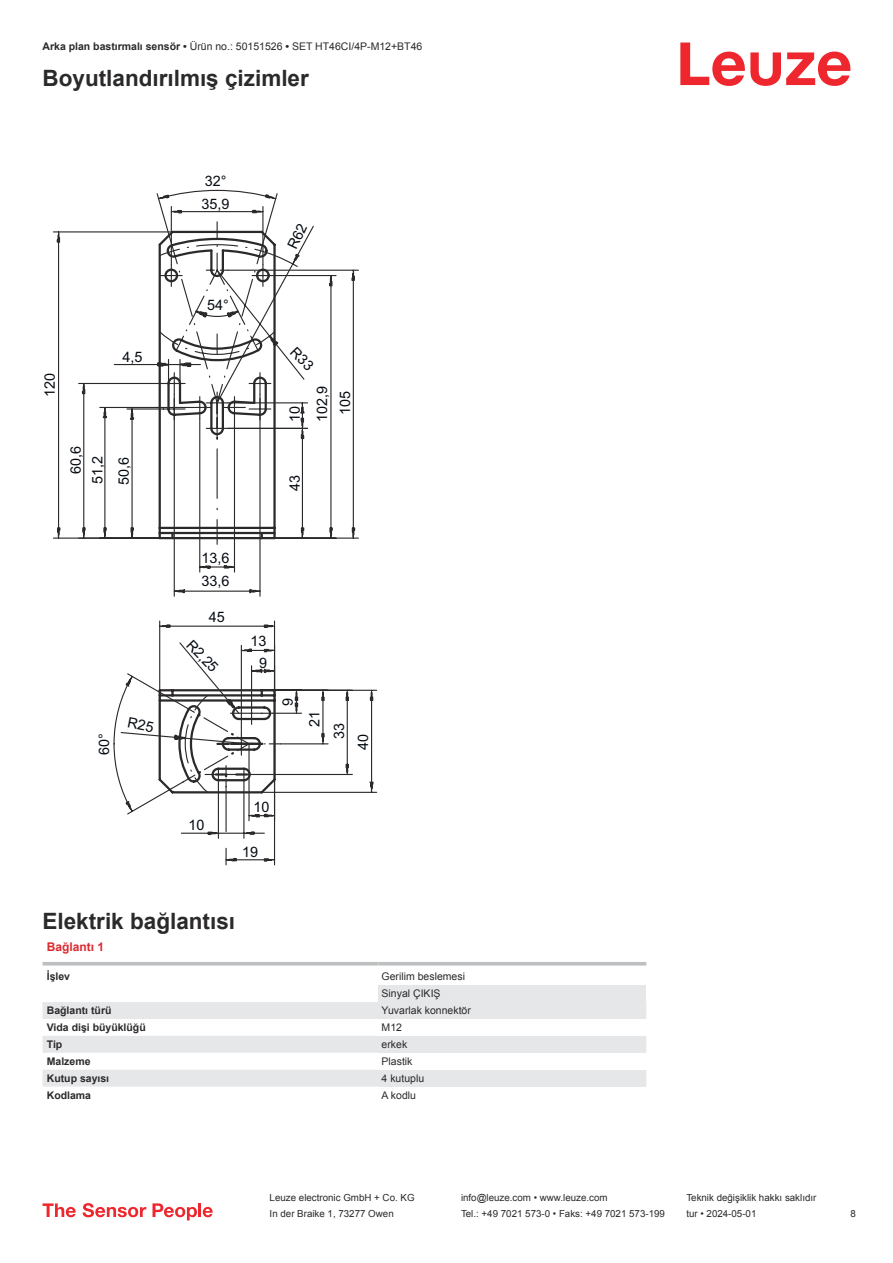
<style>
.page{position:relative;width:893px;height:1263px;background:#fff}
.page>*{position:absolute;margin:0;border:0;box-sizing:border-box;transform-origin:0 0}
.t1{font:700 22.5px "Arial";color:#2b292a}
.t2{font:14.4px/27.6px "Arial";color:#050b12}
.t3{font:700 12px "Arial";color:#db2a30}
.t4{font:10.5px/17px "Arial";color:#2b292a}
.t5{font:700 10.5px "Arial";color:#2b292a}
.t6{font:9.75px "Arial";color:#2b292a}
.s1{font-weight:700}
</style>
<div class="page">
<svg style="left:680px;top:43px;width:170px;height:43px"></svg>
<svg style="left:43px;top:965px;width:603px;height:122px"></svg>
<svg style="left:43px;top:1002px;width:335px;height:84px;fill:#e6e7e9"></svg>
<hr style="left:43px;top:962px;width:335px;height:3px;background:#bdbfc1">
<hr style="left:378px;top:962px;width:268px;height:3px;background:#bdbfc1">
<div style="left:378px;top:968px;width:268px;height:17px;background:#fff"></div>
<div style="left:378px;top:985px;width:268px;height:17px;background:#e6e7e9"></div>
<div style="left:378px;top:1002px;width:268px;height:17px;background:#e6e7e9"></div>
<div style="left:378px;top:1019px;width:268px;height:17px;background:#fff"></div>
<div style="left:378px;top:1036px;width:268px;height:17px;background:#e6e7e9"></div>
<div style="left:378px;top:1053px;width:268px;height:17px;background:#fff"></div>
<div style="left:378px;top:1070px;width:268px;height:16px;background:#e6e7e9"></div>
<div style="left:378px;top:1086px;width:268px;height:17px;background:#fff"></div>
<svg style="left:43px;top:1203px;width:33px;height:14px"></svg>
<svg style="left:83px;top:1203px;width:63px;height:14px"></svg>
<svg style="left:153px;top:1203px;width:44px;height:17px"></svg>
<hr style="left:198px;top:1203px;width:3px;height:14px;background:#ed272d">
<svg style="left:203px;top:1207px;width:10px;height:10px"></svg>
<svg style="left:156px;top:189px;width:122px;height:33px"></svg>
<hr style="left:100px;top:407px;width:89px;height:1px;background:#2b292a">
<hr style="left:104px;top:407px;width:1px;height:131px;background:#2b292a">
<svg style="left:103px;top:528px;width:4px;height:9px"></svg>
<svg style="left:103px;top:408px;width:4px;height:10px"></svg>
<hr style="left:79px;top:383px;width:84px;height:1px;background:#2b292a">
<hr style="left:83px;top:383px;width:1px;height:155px;background:#2b292a">
<svg style="left:82px;top:528px;width:4px;height:9px"></svg>
<svg style="left:82px;top:385px;width:3px;height:9px"></svg>
<hr style="left:171px;top:206px;width:1px;height:59px;background:#2b292a">
<hr style="left:262px;top:206px;width:1px;height:59px;background:#2b292a">
<hr style="left:171px;top:211px;width:92px;height:1px;background:#2b292a">
<svg style="left:173px;top:210px;width:9px;height:3px"></svg>
<svg style="left:253px;top:210px;width:8px;height:3px"></svg>
<hr style="left:53px;top:537px;width:119px;height:2px;background:#2b292a">
<hr style="left:53px;top:231px;width:119px;height:1px;background:#2b292a">
<hr style="left:58px;top:232px;width:1px;height:306px;background:#2b292a">
<svg style="left:57px;top:528px;width:3px;height:9px"></svg>
<svg style="left:57px;top:233px;width:3px;height:9px"></svg>
<svg style="left:113px;top:222px;width:264px;height:643px"></svg>
<p class="t4" style="left:43px;top:39px;width:381px"><span class="s1">Arka plan bastırmalı sensör •</span> Ürün no.: 50151526 <span class="s1">•</span> SET HT46CI/4P-M12+BT46</p>
<h1 class="t1" style="left:43px;top:63px;width:268px">Boyutlandırılmış çizimler</h1>
<h2 class="t2" style="left:205px;top:168px;width:23px">32°</h2>
<h2 class="t2" style="left:202px;top:191px;width:30px">35,9</h2>
<h2 class="t2" style="left:37px;top:397px;width:26px;rotate:-90deg">120</h2>
<h2 class="t2" style="left:122px;top:344px;width:22px">4,5</h2>
<h2 class="t2" style="left:63px;top:473px;width:30px;rotate:-90deg">60,6</h2>
<h2 class="t2" style="left:111px;top:485px;width:30px;rotate:-90deg">50,6</h2>
<h2 class="t2" style="left:85px;top:484px;width:30px;rotate:-90deg">51,2</h2>
<h2 class="t2" style="left:92px;top:755px;width:23px;rotate:-90deg">60°</h2>
<h2 class="t2" style="left:207px;top:292px;width:23px">54°</h2>
<h2 class="t2" style="left:282px;top:422px;width:38px;rotate:-90deg">10<br>102,9</h2>
<h2 class="t2" style="left:332px;top:415px;width:26px;rotate:-90deg">105</h2>
<h2 class="t2" style="left:282px;top:491px;width:18px;rotate:-90deg">43</h2>
<h2 class="t2" style="left:202px;top:546px;width:30px">13,6</h2>
<h2 class="t2" style="left:202px;top:569px;width:30px">33,6</h2>
<h2 class="t2" style="left:209px;top:605px;width:18px">45</h2>
<h2 class="t2" style="left:198px;top:633px;width:40px;rotate:46deg">R2,25</h2>
<h2 class="t2" style="left:251px;top:629px;width:18px">13</h2>
<h2 class="t2" style="left:259px;top:650px;width:10px">9</h2>
<h2 class="t2" style="left:275px;top:706px;width:10px;rotate:-90deg">9</h2>
<h2 class="t2" style="left:302px;top:727px;width:18px;rotate:-90deg">21</h2>
<h2 class="t2" style="left:327px;top:739px;width:18px;rotate:-90deg">33</h2>
<h2 class="t2" style="left:351px;top:750px;width:18px;rotate:-90deg">40</h2>
<h2 class="t2" style="left:189px;top:813px;width:18px">10</h2>
<h2 class="t2" style="left:253px;top:794px;width:18px">10</h2>
<h2 class="t2" style="left:242px;top:839px;width:18px">19</h2>
<h1 class="t1" style="left:43px;top:905px;width:194px">Elektrik bağlantısı</h1>
<p class="t3" style="left:47px;top:938px;width:59px">Bağlantı 1</p>
<p class="t5" style="left:47px;top:969px;width:25px">İşlev</p>
<p class="t4" style="left:382px;top:968px;width:85px">Gerilim beslemesi<br>Sinyal ÇIKIŞ</p>
<p class="t5" style="left:47px;top:1003px;width:66px">Bağlantı türü</p>
<p class="t4" style="left:382px;top:1002px;width:91px">Yuvarlak konnektör</p>
<p class="t5" style="left:47px;top:1020px;width:101px">Vida dişi büyüklüğü</p>
<p class="t4" style="left:382px;top:1020px;width:22px">M12</p>
<p class="t5" style="left:47px;top:1040px;width:17px">Tip</p>
<p class="t4" style="left:382px;top:1037px;width:27px">erkek</p>
<p class="t5" style="left:47px;top:1054px;width:45px">Malzeme</p>
<p class="t4" style="left:382px;top:1053px;width:32px">Plastik</p>
<p class="t5" style="left:47px;top:1071px;width:64px">Kutup sayısı</p>
<p class="t4" style="left:382px;top:1071px;width:44px">4 kutuplu</p>
<p class="t5" style="left:47px;top:1088px;width:46px">Kodlama</p>
<p class="t4" style="left:382px;top:1087px;width:36px">A kodlu</p>
<p class="t6" style="left:270px;top:1191px;width:146px">Leuze electronic GmbH + Co. KG</p>
<p class="t6" style="left:461px;top:1191px;width:148px">info@leuze.com • www.leuze.com</p>
<p class="t6" style="left:686px;top:1191px;width:132px">Teknik değişiklik hakkı saklıdır</p>
<p class="t6" style="left:270px;top:1207px;width:126px">In der Braike 1, 73277 Owen</p>
<p class="t6" style="left:461px;top:1207px;width:205px">Tel.: +49 7021 573-0 • Faks: +49 7021 573-199</p>
<p class="t6" style="left:686px;top:1207px;width:72px">tur • 2024-05-01</p>
<p class="t6" style="left:850px;top:1210px;width:7px">8</p>
</div>
